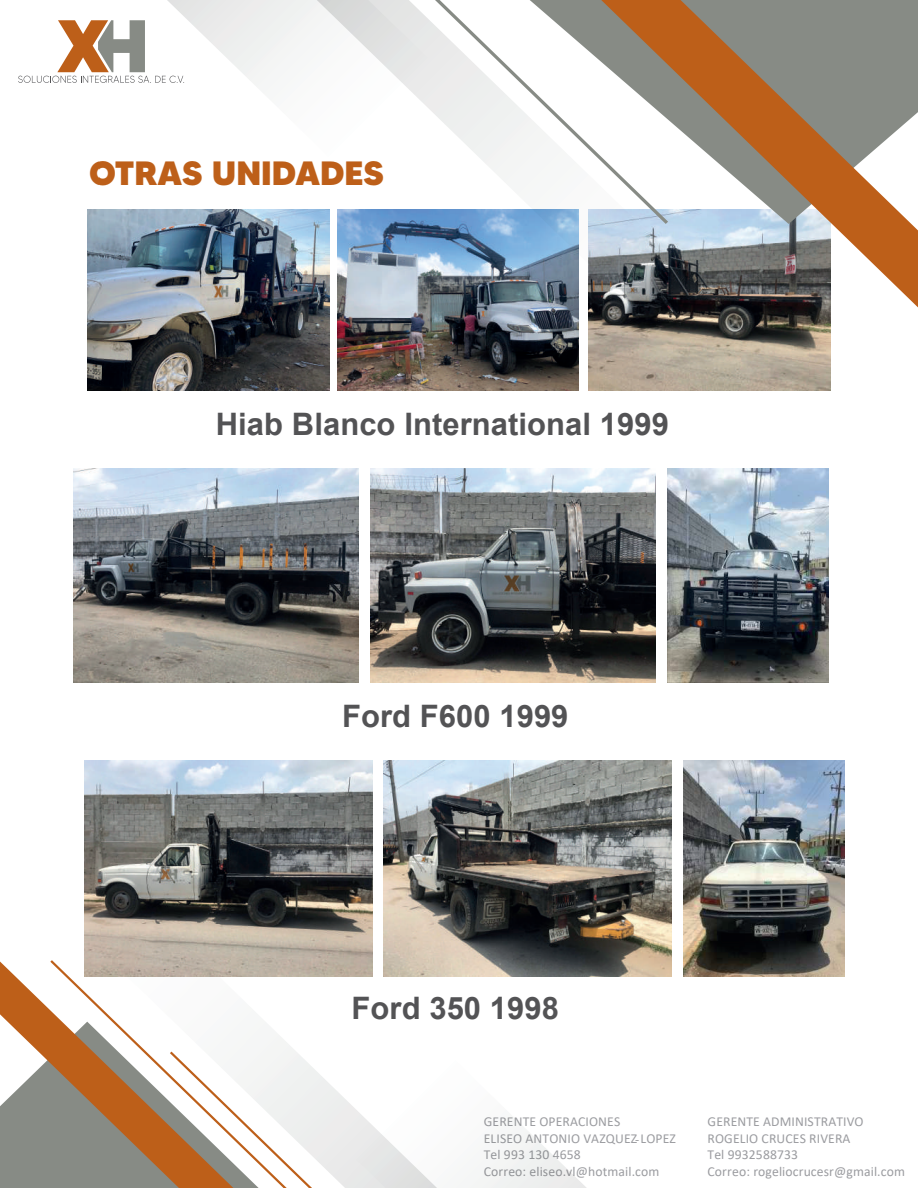
<style>
.page{position:relative;width:918px;height:1188px;background:#fff}
.page>*{position:absolute;margin:0;border:0;box-sizing:border-box;transform-origin:0 0}
.t1{font:800 33.6px "MADETOMMY";color:#bd5f19}
.t2{font:700 30.9px "Arial";color:#535355}
.t3{font:13.65px/16.4px "Calibri";letter-spacing:.01em;color:#9b9ca0}
</style>
<div class="page">
<img style="left:337px;top:385px;width:242px;height:6px">
<img style="left:88px;top:210px;width:241px;height:181px">
<img style="left:589px;top:307px;width:241px;height:84px">
<img style="left:84px;top:761px;width:288px;height:70px">
<img style="left:384px;top:761px;width:287px;height:215px">
<img style="left:73px;top:469px;width:286px;height:214px">
<img style="left:370px;top:469px;width:286px;height:214px">
<img style="left:668px;top:469px;width:160px;height:214px">
<img style="left:683px;top:761px;width:162px;height:215px">
<svg style="left:18px;top:20px;width:82px;height:63px"></svg>
<svg style="left:760px;top:0;width:158px;height:307px;fill:#878b85"></svg>
<svg style="left:0;top:962px;width:23px;height:60px"></svg>
<svg style="left:0;top:1022px;width:23px;height:166px"></svg>
<img style="left:221px;top:0;width:539px;height:385px">
<svg style="left:100px;top:0;width:371px;height:197px"></svg>
<svg style="left:23px;top:831px;width:539px;height:357px"></svg>
<svg style="left:312px;top:1019px;width:274px;height:169px"></svg>
<h1 class="t1" style="left:89px;top:152px;width:296px">OTRAS UNIDADES</h1>
<h2 class="t2" style="left:216px;top:402px;width:455px">Hiab Blanco International 1999</h2>
<h2 class="t2" style="left:342px;top:694px;width:228px">Ford F600 1999</h2>
<h2 class="t2" style="left:352px;top:987px;width:209px">Ford 350 1998</h2>
<p class="t3" style="left:484px;top:1113px;width:194px">GERENTE OPERACIONES<br>ELISEO ANTONIO VAZQUEZ LOPEZ<br>Tel 993 130 4658<br>Correo: eliseo.vl@hotmail.com</p>
<p class="t3" style="left:708px;top:1113px;width:199px">GERENTE ADMINISTRATIVO<br>ROGELIO CRUCES RIVERA<br>Tel 9932588733<br>Correo: rogeliocrucesr@gmail.com</p>
<p class="t3" style="left:635px;top:1131px;width:6px">-</p>
</div>
